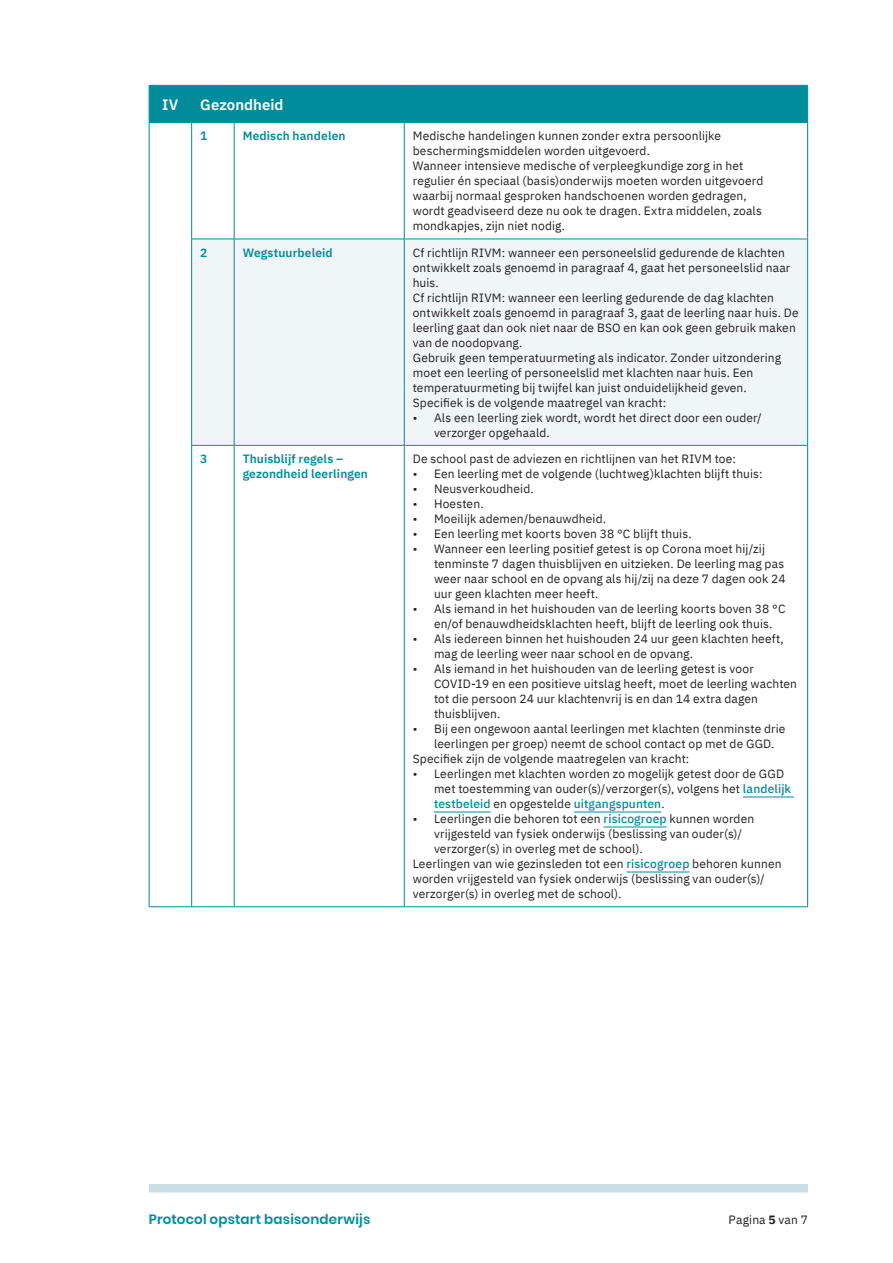
<style>
.page{position:relative;width:893px;height:1263px;background:#fff}
.page>*{position:absolute;margin:0;border:0;box-sizing:border-box;transform-origin:0 0}
.tabel_titel{font:600 15px "IBM Plex Sans";color:#fff}
.tabel_nummer{font:600 15px "IBM Plex Sans";color:#fff}
.t1{font:600 13.5px "Poppins";letter-spacing:.015em;color:#008c9b}
.tabel{font:12px/15px "IBM Plex Sans";letter-spacing:.01em;color:#231f20}
.tabel_kopje{font:600 12px/15px "IBM Plex Sans";letter-spacing:.01em;color:#008c9b}
.s1{font-weight:500;color:#008c9b}
.s2{font-weight:700}
</style>
<div class="page">
<div style="left:149px;top:1184px;width:659px;height:8px;background:#c8dfe5"></div>
<div style="left:150px;top:86px;width:657px;height:36px;background:#008c9b"></div>
<div style="left:192px;top:240px;width:615px;height:205px;background:#f0f6f8"></div>
<hr style="left:149px;top:85px;width:43px;height:1px;background:#008c9b">
<hr style="left:149px;top:86px;width:1px;height:36px;background:#008c9b">
<hr style="left:192px;top:85px;width:42px;height:1px;background:#008c9b">
<hr style="left:191px;top:86px;width:1px;height:36px;background:#008c9b">
<hr style="left:234px;top:85px;width:170px;height:1px;background:#008c9b">
<hr style="left:404px;top:85px;width:404px;height:1px;background:#008c9b">
<hr style="left:807px;top:86px;width:1px;height:36px;background:#008c9b">
<hr style="left:149px;top:122px;width:43px;height:1px;background:#008c9b">
<hr style="left:149px;top:123px;width:1px;height:116px;background:#008c9b">
<hr style="left:149px;top:239px;width:1px;height:206px;background:#008c9b">
<hr style="left:149px;top:445px;width:1px;height:461px;background:#008c9b">
<hr style="left:149px;top:906px;width:43px;height:1px;background:#008c9b">
<hr style="left:192px;top:122px;width:42px;height:1px;background:#008c9b">
<hr style="left:191px;top:123px;width:1px;height:116px;background:#008c9b">
<hr style="left:234px;top:122px;width:170px;height:1px;background:#008c9b">
<hr style="left:234px;top:123px;width:1px;height:116px;background:#008c9b">
<hr style="left:404px;top:122px;width:404px;height:1px;background:#008c9b">
<hr style="left:404px;top:123px;width:1px;height:116px;background:#008c9b">
<hr style="left:807px;top:123px;width:1px;height:116px;background:#008c9b">
<hr style="left:191px;top:239px;width:43px;height:1px;background:#008c9b">
<hr style="left:191px;top:239px;width:1px;height:206px;background:#008c9b">
<hr style="left:234px;top:239px;width:170px;height:1px;background:#008c9b">
<hr style="left:234px;top:239px;width:1px;height:206px;background:#008c9b">
<hr style="left:404px;top:239px;width:404px;height:1px;background:#008c9b">
<hr style="left:404px;top:239px;width:1px;height:206px;background:#008c9b">
<hr style="left:807px;top:239px;width:1px;height:206px;background:#008c9b">
<hr style="left:191px;top:445px;width:43px;height:1px;background:#008c9b">
<hr style="left:191px;top:446px;width:1px;height:460px;background:#008c9b">
<hr style="left:234px;top:445px;width:170px;height:1px;background:#008c9b">
<hr style="left:234px;top:446px;width:1px;height:460px;background:#008c9b">
<hr style="left:404px;top:445px;width:404px;height:1px;background:#008c9b">
<hr style="left:404px;top:446px;width:1px;height:460px;background:#008c9b">
<hr style="left:807px;top:446px;width:1px;height:460px;background:#008c9b">
<hr style="left:192px;top:906px;width:42px;height:1px;background:#008c9b">
<hr style="left:234px;top:906px;width:170px;height:1px;background:#008c9b">
<hr style="left:404px;top:906px;width:404px;height:1px;background:#008c9b">
<hr style="left:743px;top:796px;width:51px;height:1px;background:#008c9b">
<hr style="left:434px;top:811px;width:57px;height:1px;background:#008c9b">
<hr style="left:574px;top:811px;width:87px;height:1px;background:#008c9b">
<hr style="left:604px;top:826px;width:63px;height:1px;background:#008c9b">
<hr style="left:626px;top:871px;width:63px;height:1px;background:#008c9b">
<p class="tabel_nummer" style="left:162px;top:93px;width:18px">IV</p>
<p class="tabel_titel" style="left:200px;top:93px;width:85px">Gezondheid</p>
<p class="tabel_kopje" style="left:200px;top:128px;width:9px">1</p>
<p class="tabel_kopje" style="left:243px;top:128px;width:104px">Medisch handelen</p>
<p class="tabel" style="left:413px;top:128px;width:310px">Medische handelingen kunnen zonder extra persoonlijke beschermingsmiddelen worden uitgevoerd.</p>
<p class="tabel" style="left:413px;top:158px;width:352px">Wanneer intensieve medische of verpleegkundige zorg in het regulier én speciaal (basis)onderwijs moeten worden uitgevoerd waarbij normaal gesproken handschoenen worden gedragen, wordt geadviseerd deze nu ook te dragen. Extra middelen, zoals mondkapjes, zijn niet nodig.</p>
<p class="tabel_kopje" style="left:200px;top:244px;width:9px">2</p>
<p class="tabel_kopje" style="left:243px;top:244px;width:92px">Wegstuurbeleid</p>
<p class="tabel" style="left:413px;top:244px;width:379px">Cf richtlijn RIVM: wanneer een personeelslid gedurende de klachten ontwikkelt zoals genoemd in paragraaf 4, gaat het personeelslid naar huis.</p>
<p class="tabel" style="left:413px;top:289px;width:387px">Cf richtlijn RIVM: wanneer een leerling gedurende de dag klachten ontwikkelt zoals genoemd in paragraaf 3, gaat de leerling naar huis. De leerling gaat dan ook niet naar de BSO en kan ook geen gebruik maken van de noodopvang.</p>
<p class="tabel" style="left:413px;top:349px;width:370px">Gebruik geen temperatuurmeting als indicator. Zonder uitzondering moet een leerling of personeelslid met klachten naar huis. Een temperatuurmeting bij twijfel kan juist onduidelijkheid geven.</p>
<p class="tabel" style="left:413px;top:394px;width:255px">Specifiek is de volgende maatregel van kracht:</p>
<p class="tabel" style="left:434px;top:409px;width:329px;text-indent:-21px">• Als een leerling ziek wordt, wordt het direct door een ouder/ verzorger opgehaald.</p>
<p class="tabel_kopje" style="left:200px;top:450px;width:9px">3</p>
<p class="tabel_kopje" style="left:243px;top:450px;width:127px">Thuisblijf regels – gezondheid leerlingen</p>
<p class="tabel" style="left:413px;top:450px;width:325px">De school past de adviezen en richtlijnen van het RIVM toe:</p>
<p class="tabel" style="left:413px;top:465px;width:351px">• Een leerling met de volgende (luchtweg)klachten blijft thuis:</p>
<p class="tabel" style="left:413px;top:480px;width:122px">• Neusverkoudheid.</p>
<p class="tabel" style="left:413px;top:495px;width:72px">• Hoesten.</p>
<p class="tabel" style="left:413px;top:510px;width:195px">• Moeilijk ademen/benauwdheid.</p>
<p class="tabel" style="left:413px;top:525px;width:280px">• Een leerling met koorts boven 38 °C blijft thuis.</p>
<p class="tabel" style="left:434px;top:540px;width:353px;text-indent:-21px">• Wanneer een leerling positief getest is op Corona moet hij/zij tenminste 7 dagen thuisblijven en uitzieken. De leerling mag pas weer naar school en de opvang als hij/zij na deze 7 dagen ook 24 uur geen klachten meer heeft.</p>
<p class="tabel" style="left:434px;top:600px;width:353px;text-indent:-21px">• Als iemand in het huishouden van de leerling koorts boven 38 °C en/of benauwdheidsklachten heeft, blijft de leerling ook thuis.</p>
<p class="tabel" style="left:434px;top:630px;width:351px;text-indent:-21px">• Als iedereen binnen het huishouden 24 uur geen klachten heeft, mag de leerling weer naar school en de opvang.</p>
<p class="tabel" style="left:434px;top:660px;width:364px;text-indent:-21px">• Als iemand in het huishouden van de leerling getest is voor COVID-19 en een positieve uitslag heeft, moet de leerling wachten tot die persoon 24 uur klachtenvrij is en dan 14 extra dagen thuisblijven.</p>
<p class="tabel" style="left:434px;top:720px;width:353px;text-indent:-21px">• Bij een ongewoon aantal leerlingen met klachten (tenminste drie leerlingen per groep) neemt de school contact op met de GGD.</p>
<p class="tabel" style="left:413px;top:750px;width:278px">Specifiek zijn de volgende maatregelen van kracht:</p>
<p class="tabel" style="left:434px;top:765px;width:359px;text-indent:-21px">• Leerlingen met klachten worden zo mogelijk getest door de GGD met toestemming van ouder(s)/verzorger(s), volgens het <span class="s1">landelijk testbeleid</span> en opgestelde <span class="s1">uitgangspunten</span>.</p>
<p class="tabel" style="left:434px;top:810px;width:322px;text-indent:-21px">• Leerlingen die behoren tot een <span class="s1">risicogroep</span> kunnen worden vrijgesteld van fysiek onderwijs (beslissing van ouder(s)/ verzorger(s) in overleg met de school).</p>
<p class="tabel" style="left:413px;top:855px;width:370px">Leerlingen van wie gezinsleden tot een <span class="s1">risicogroep</span> behoren kunnen worden vrijgesteld van fysiek onderwijs (beslissing van ouder(s)/ verzorger(s) in overleg met de school).</p>
<p class="t1" style="left:149px;top:1211px;width:223px">Protocol opstart basisonderwijs</p>
<p class="tabel" style="left:729px;top:1211px;width:81px">Pagina <span class="s2">5</span> van 7</p>
</div>
